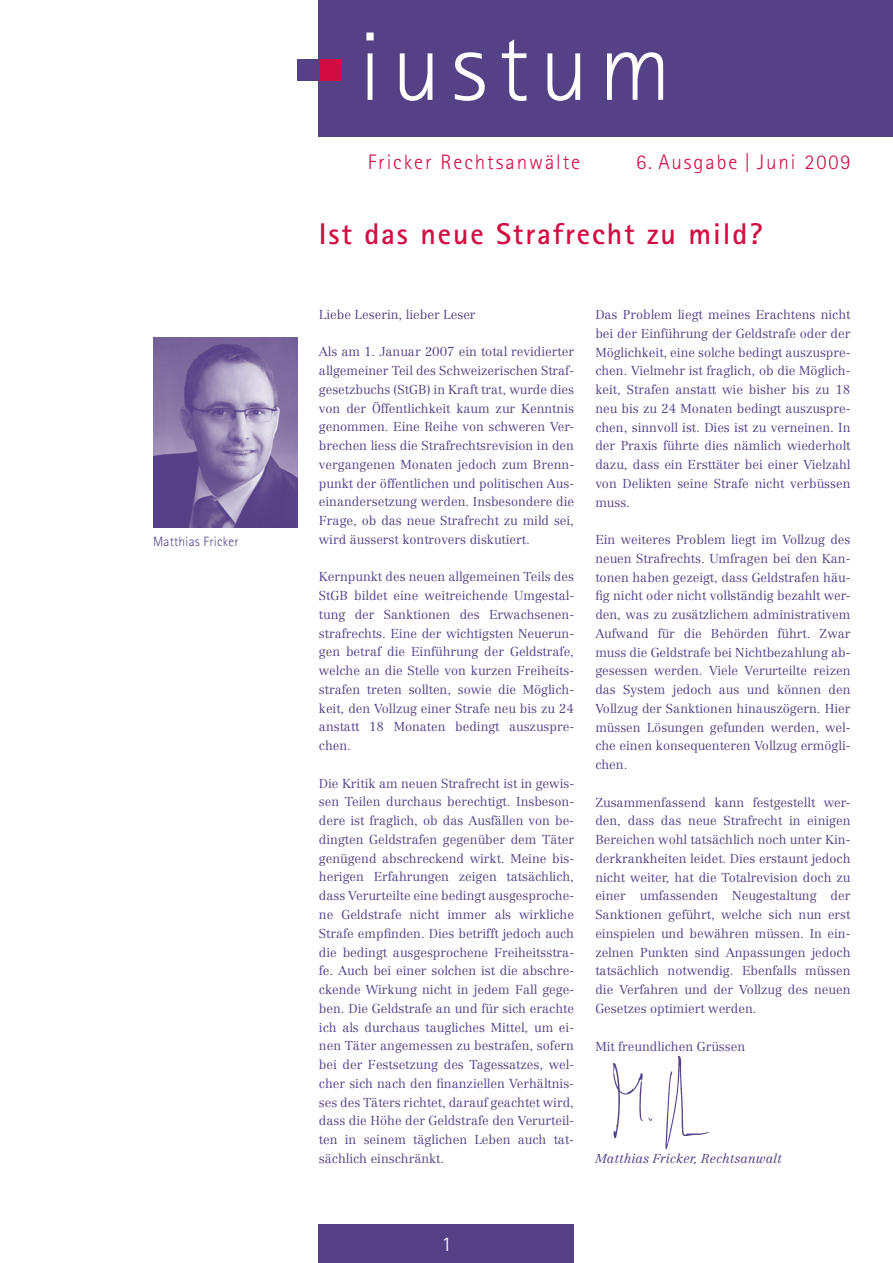
<style>
.page{position:relative;width:893px;height:1263px;background:#fff}
.page>*{position:absolute;margin:0;border:0;box-sizing:border-box;transform-origin:0 0}
.t1{font:300 97.5px "Rotis Sans Serif";letter-spacing:.11em;color:#fff}
.t2{font:700 30px "Rotis Sans Serif";letter-spacing:.06em;color:#d20d44}
.t3{font:300 21px "Rotis Sans Serif";letter-spacing:.09em;color:#d20d44}
.t4{font:300 21px "Rotis Sans Serif";color:#fff}
.t5{font:300 13.5px "Rotis Sans Serif";letter-spacing:.015em;color:#554186}
.t6{font:300 12.75px/18.8px "Centennial";color:#554186;text-align:justify}
.t7{font:italic 300 12.75px "Centennial";color:#554186}
</style>
<div class="page">
<div style="left:319px;top:0;width:574px;height:136px;background:#554186"></div>
<div style="left:319px;top:60px;width:21px;height:21px;background:#d20d44"></div>
<div style="left:298px;top:60px;width:21px;height:21px;background:#554186"></div>
<div style="left:319px;top:1225px;width:255px;height:38px;background:#554186"></div>
<img style="left:612px;top:1055px;width:97px;height:94px">
<img style="left:153px;top:338px;width:145px;height:190px">
<p class="t5" style="left:153px;top:533px;width:87px">Matthias Fricker</p>
<h1 class="t1" style="left:359px;top:11px;width:313px">iustum</h1>
<h3 class="t3" style="left:368px;top:150px;width:214px">Fricker Rechtsanwälte</h3>
<h3 class="t3" style="left:636px;top:150px;width:216px">6. Ausgabe | Juni 2009</h3>
<h2 class="t2" style="left:319px;top:215px;width:445px">Ist das neue Strafrecht zu mild?</h2>
<p class="t6" style="left:319px;top:305px;width:158px">Liebe Leserin, lieber Leser</p>
<p class="t6" style="left:319px;top:342px;width:257px">Als am 1. Januar 2007 ein total revidierter allgemeiner Teil des Schweizerischen Straf&shy;gesetzbuchs (StGB) in Kraft trat, wurde dies von der Öffentlichkeit kaum zur Kenntnis genommen. Eine Reihe von schweren Ver&shy;brechen liess die Strafrechtsrevision in den vergangenen Monaten jedoch zum Brenn&shy;punkt der öffentlichen und politischen Aus&shy;einandersetzung werden. Insbesondere die Frage, ob das neue Strafrecht zu mild sei, wird äusserst kontrovers diskutiert.</p>
<p class="t6" style="left:319px;top:567px;width:257px">Kernpunkt des neuen allgemeinen Teils des StGB bildet eine weitreichende Umgestal&shy;tung der Sanktionen des Erwachsenen&shy;strafrechts. Eine der wichtigsten Neuerun&shy;gen betraf die Einführung der Geldstrafe, welche an die Stelle von kurzen Freiheits&shy;strafen treten sollten, sowie die Möglich&shy;keit, den Vollzug einer Strafe neu bis zu 24 anstatt 18 Monaten bedingt auszuspre&shy;chen.</p>
<p class="t6" style="left:319px;top:774px;width:257px">Die Kritik am neuen Strafrecht ist in gewis&shy;sen Teilen durchaus berechtigt. Insbeson&shy;dere ist fraglich, ob das Ausfällen von be&shy;dingten Geldstrafen gegenüber dem Täter genügend abschreckend wirkt. Meine bis&shy;herigen Erfahrungen zeigen tatsächlich, dass Verurteilte eine bedingt ausgesproche&shy;ne Geldstrafe nicht immer als wirkliche Strafe empfinden. Dies betrifft jedoch auch die bedingt ausgesprochene Freiheitsstra&shy;fe. Auch bei einer solchen ist die abschre&shy;ckende Wirkung nicht in jedem Fall gege&shy;ben. Die Geldstrafe an und für sich erachte ich als durchaus taugliches Mittel, um ei&shy;nen Täter angemessen zu bestrafen, sofern bei der Festsetzung des Tagessatzes, wel&shy;cher sich nach den finanziellen Verhältnis&shy;ses des Täters richtet, darauf geachtet wird, dass die Höhe der Geldstrafe den Verurteil&shy;ten in seinem täglichen Leben auch tat&shy;sächlich einschränkt.</p>
<p class="t6" style="left:595px;top:305px;width:257px">Das Problem liegt meines Erachtens nicht bei der Einführung der Geldstrafe oder der Möglichkeit, eine solche bedingt auszuspre&shy;chen. Vielmehr ist fraglich, ob die Möglich&shy;keit, Strafen anstatt wie bisher bis zu 18 neu bis zu 24 Monaten bedingt auszuspre&shy;chen, sinnvoll ist. Dies ist zu verneinen. In der Praxis führte dies nämlich wiederholt dazu, dass ein Ersttäter bei einer Vielzahl von Delikten seine Strafe nicht verbüssen muss.</p>
<p class="t6" style="left:595px;top:530px;width:257px">Ein weiteres Problem liegt im Vollzug des neuen Strafrechts. Umfragen bei den Kan&shy;tonen haben gezeigt, dass Geldstrafen häu&shy;fig nicht oder nicht vollständig bezahlt wer&shy;den, was zu zusätzlichem administrativem Aufwand für die Behörden führt. Zwar muss die Geldstrafe bei Nichtbezahlung ab&shy;gesessen werden. Viele Verurteilte reizen das System jedoch aus und können den Vollzug der Sanktionen hinauszögern. Hier müssen Lösungen gefunden werden, wel&shy;che einen konsequenteren Vollzug ermögli&shy;chen.</p>
<p class="t6" style="left:595px;top:793px;width:257px">Zusammenfassend kann festgestellt wer&shy;den, dass das neue Strafrecht in einigen Bereichen wohl tatsächlich noch unter Kin&shy;derkrankheiten leidet. Dies erstaunt jedoch nicht weiter, hat die Totalrevision doch zu einer umfassenden Neugestaltung der Sanktionen geführt, welche sich nun erst einspielen und bewähren müssen. In ein&shy;zelnen Punkten sind Anpassungen jedoch tatsächlich notwendig. Ebenfalls müssen die Verfahren und der Vollzug des neuen Gesetzes optimiert werden.</p>
<p class="t6" style="left:595px;top:1036px;width:151px">Mit freundlichen Grüssen</p>
<p class="t7" style="left:595px;top:1151px;width:188px">Matthias Fricker, Rechtsanwalt</p>
<h3 class="t4" style="left:441px;top:1231px;width:12px">1</h3>
</div>
